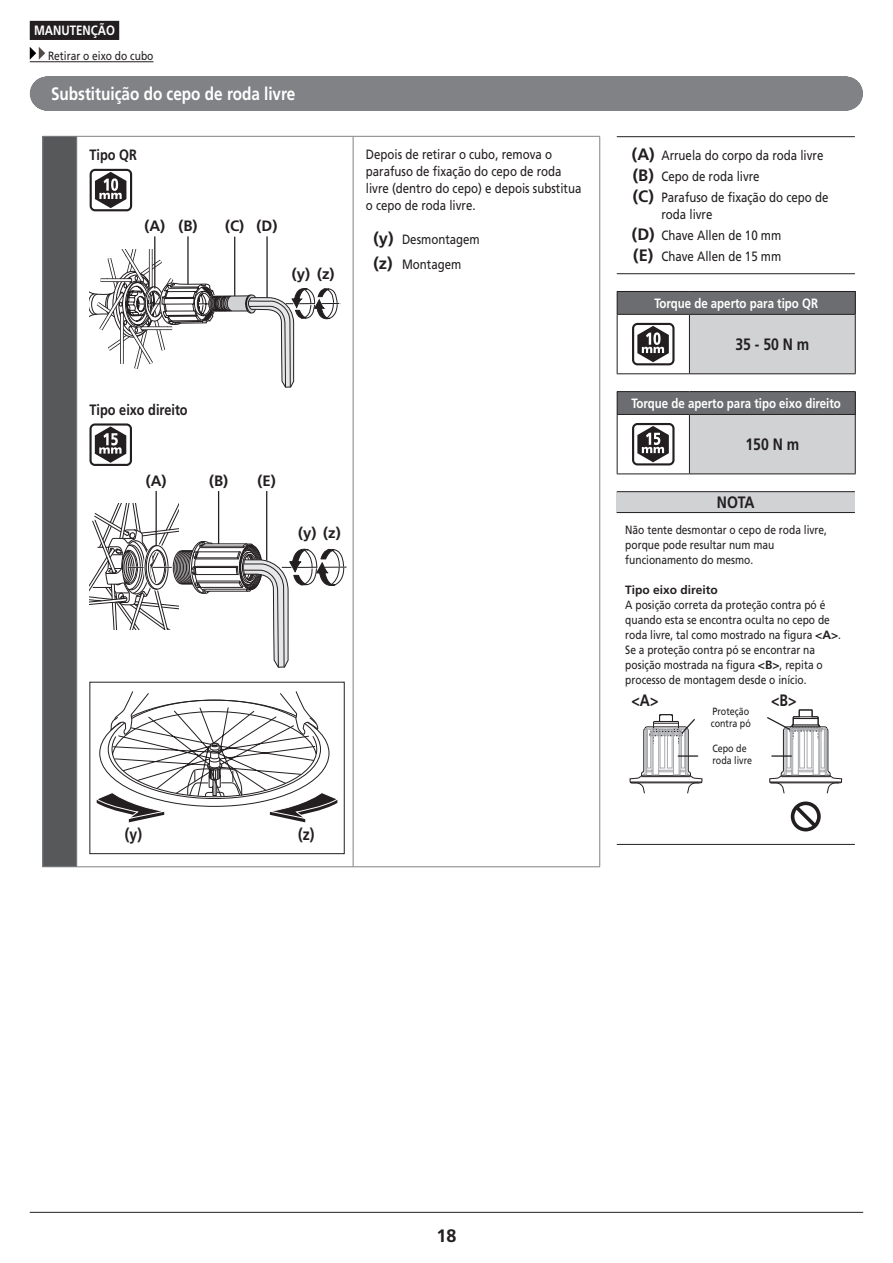
<style>
.page{position:relative;width:893px;height:1263px;background:#fff}
.page>*{position:absolute;margin:0;border:0;box-sizing:border-box;transform-origin:0 0}
.t1{font:700 18px "Frutiger LT Pro";color:#fff;scale:.85 1}
.t2{font:700 18px "Frutiger LT Pro";color:#231f20}
.t3{font:700 16.5px "Frutiger LT Pro";color:#231f20;scale:.85 1}
.t4{font:700 15px "Frutiger LT Pro";color:#231f20}
.t5{font:700 15px "Frutiger LT Pro";color:#231f20;scale:.85 1}
.t6{font:13.5px/21.1px "Frutiger LT Pro";color:#231f20;scale:.85 1}
.t7{font:700 13.5px "Frutiger LT Pro";color:#fff;scale:.85 1}
.t8{font:12px/15px "Frutiger LT Pro";color:#231f20;scale:.85 1}
.t9{font:700 12px "Frutiger LT Pro";color:#231f20}
.t10{font:10.5px/12px "Frutiger LT Pro";color:#231f20;scale:.85 1}
.s1{font-weight:700;font-size:16.5px}
.s2{font-weight:700}
</style>
<div class="page">
<hr style="left:30px;top:1212px;width:833px;height:1px;background:#231f20">
<div style="left:30px;top:21px;width:89px;height:19px;background:#231f20"></div>
<hr style="left:30px;top:61px;width:123px;height:1px;background:#231f20">
<svg style="left:30px;top:47px;width:15px;height:13px"></svg>
<div style="left:47px;top:77px;width:799px;height:34px;background:#808285"></div>
<div style="left:43px;top:136px;width:34px;height:731px;background:#57585a"></div>
<hr style="left:43px;top:136px;width:34px;height:1px;background:#808285">
<hr style="left:42px;top:136px;width:1px;height:730px;background:#808285">
<hr style="left:77px;top:136px;width:276px;height:1px;background:#808285">
<hr style="left:76px;top:136px;width:1px;height:730px;background:#808285">
<hr style="left:353px;top:136px;width:247px;height:1px;background:#808285">
<hr style="left:353px;top:136px;width:1px;height:730px;background:#808285">
<hr style="left:599px;top:136px;width:1px;height:730px;background:#808285">
<hr style="left:43px;top:866px;width:34px;height:1px;background:#808285">
<hr style="left:77px;top:866px;width:276px;height:1px;background:#808285">
<hr style="left:353px;top:866px;width:247px;height:1px;background:#808285">
<svg style="left:90px;top:249px;width:250px;height:139px"></svg>
<hr style="left:187px;top:236px;width:2px;height:48px;background:#231f20">
<hr style="left:154px;top:236px;width:1px;height:52px;background:#231f20">
<hr style="left:234px;top:237px;width:1px;height:59px;background:#231f20">
<hr style="left:266px;top:236px;width:2px;height:62px;background:#231f20">
<svg style="left:90px;top:169px;width:42px;height:42px"></svg>
<svg style="left:89px;top:504px;width:257px;height:164px"></svg>
<hr style="left:218px;top:491px;width:1px;height:53px;background:#231f20">
<hr style="left:156px;top:491px;width:1px;height:55px;background:#231f20">
<hr style="left:266px;top:491px;width:1px;height:70px;background:#231f20">
<svg style="left:89px;top:423px;width:43px;height:43px"></svg>
<div style="left:89px;top:682px;width:256px;height:172px;border:1px solid #231f20"></div>
<svg style="left:96px;top:691px;width:242px;height:131px"></svg>
<hr style="left:617px;top:273px;width:238px;height:1px;background:#231f20">
<hr style="left:617px;top:136px;width:238px;height:1px;background:#231f20">
<div style="left:617px;top:291px;width:238px;height:23px;background:#6c6d70"></div>
<div style="left:689px;top:314px;width:166px;height:60px;background:#d1d2d4"></div>
<hr style="left:617px;top:291px;width:72px;height:1px;background:#231f20">
<svg style="left:617px;top:292px;width:1px;height:22px"></svg>
<hr style="left:689px;top:291px;width:167px;height:1px;background:#231f20">
<svg style="left:855px;top:292px;width:1px;height:22px"></svg>
<hr style="left:617px;top:314px;width:72px;height:1px;background:#231f20">
<hr style="left:617px;top:315px;width:1px;height:58px;background:#231f20">
<hr style="left:689px;top:314px;width:167px;height:1px;background:#231f20">
<hr style="left:689px;top:315px;width:1px;height:58px;background:#231f20">
<hr style="left:855px;top:315px;width:1px;height:58px;background:#231f20">
<hr style="left:617px;top:373px;width:72px;height:1px;background:#231f20">
<hr style="left:689px;top:373px;width:167px;height:1px;background:#231f20">
<svg style="left:632px;top:323px;width:42px;height:42px"></svg>
<div style="left:617px;top:392px;width:238px;height:22px;background:#6c6d70"></div>
<div style="left:689px;top:414px;width:166px;height:60px;background:#d1d2d4"></div>
<hr style="left:617px;top:391px;width:72px;height:1px;background:#231f20">
<svg style="left:617px;top:392px;width:1px;height:22px"></svg>
<hr style="left:689px;top:391px;width:167px;height:1px;background:#231f20">
<svg style="left:855px;top:392px;width:1px;height:22px"></svg>
<hr style="left:617px;top:414px;width:72px;height:1px;background:#231f20">
<hr style="left:617px;top:415px;width:1px;height:58px;background:#231f20">
<hr style="left:689px;top:414px;width:167px;height:1px;background:#231f20">
<hr style="left:689px;top:415px;width:1px;height:58px;background:#231f20">
<hr style="left:855px;top:415px;width:1px;height:58px;background:#231f20">
<hr style="left:617px;top:473px;width:72px;height:1px;background:#231f20">
<hr style="left:689px;top:473px;width:167px;height:1px;background:#231f20">
<svg style="left:632px;top:423px;width:42px;height:42px"></svg>
<div style="left:617px;top:492px;width:238px;height:20px;background:#d1d2d4"></div>
<hr style="left:617px;top:491px;width:238px;height:1px;background:#231f20">
<hr style="left:617px;top:512px;width:238px;height:1px;background:#231f20">
<hr style="left:617px;top:844px;width:238px;height:1px;background:#231f20">
<svg style="left:791px;top:801px;width:30px;height:30px"></svg>
<svg style="left:629px;top:714px;width:74px;height:80px"></svg>
<svg style="left:767px;top:709px;width:76px;height:85px"></svg>
<p class="t7" style="left:34px;top:22px;width:97px">MANUTENÇÃO</p>
<p class="t8" style="left:48px;top:48px;width:126px">Retirar o eixo do cubo</p>
<h1 class="t1" style="left:51px;top:83px;width:289px">Substituição do cepo de roda livre</h1>
<p class="t5" style="left:89px;top:146px;width:57px">Tipo QR</p>
<p class="t4" style="left:144px;top:217px;width:55px">(A) (B)</p>
<p class="t4" style="left:225px;top:217px;width:54px">(C) (D)</p>
<p class="t4" style="left:292px;top:265px;width:44px">(y) (z)</p>
<p class="t6" style="left:366px;top:146px;width:255px;line-height:16.8px">Depois de retirar o cubo, remova o parafuso de fixação do cepo de roda livre (dentro do cepo) e depois substitua o cepo de roda livre.</p>
<p class="t6" style="left:373px;top:226px;width:127px;line-height:25.2px"><span class="s1">(y)</span> Desmontagem <span class="s1">(z)</span> Montagem</p>
<p class="t5" style="left:89px;top:401px;width:117px">Tipo eixo direito</p>
<p class="t4" style="left:146px;top:472px;width:22px">(A)</p>
<p class="t4" style="left:209px;top:472px;width:68px">(B) (E)</p>
<p class="t4" style="left:298px;top:524px;width:44px">(y) (z)</p>
<h2 class="t3" style="left:125px;top:825px;width:22px">(y)</h2>
<h2 class="t3" style="left:298px;top:825px;width:21px">(z)</h2>
<p class="t6" style="left:632px;top:144px;width:233px"><span class="s1">(A)</span> Arruela do corpo da roda livre <span class="s1">(B)</span> Cepo de roda livre<br><span class="s1">(C)</span> Parafuso de fixação do cepo de</p>
<p class="t6" style="left:632px;top:203px;width:177px;text-indent:30px">roda livre<br><span class="s1">(D)</span> Chave Allen de 10 mm <span class="s1">(E)</span> Chave Allen de 15 mm</p>
<p class="t7" style="left:654px;top:295px;width:194px">Torque de aperto para tipo QR</p>
<h2 class="t3" style="left:735px;top:335px;width:89px">35 - 50 N m</h2>
<p class="t7" style="left:631px;top:395px;width:248px">Torque de aperto para tipo eixo direito</p>
<h2 class="t3" style="left:745px;top:435px;width:65px">150 N m</h2>
<h2 class="t3" style="left:717px;top:493px;width:46px">NOTA</h2>
<p class="t8" style="left:625px;top:523px;width:239px">Não tente desmontar o cepo de roda livre, porque pode resultar num mau funcionamento do mesmo.</p>
<p class="t9" style="left:625px;top:583px;width:94px">Tipo eixo direito</p>
<p class="t8" style="left:625px;top:598px;width:255px">A posição correta da proteção contra pó é quando esta se encontra oculta no cepo de roda livre, tal como mostrado na figura <span class="s2">&lt;A&gt;</span>.<br>Se a proteção contra pó se encontrar na posição mostrada na figura <span class="s2">&lt;B&gt;</span>, repita o processo de montagem desde o início.</p>
<h2 class="t3" style="left:631px;top:690px;width:33px">&lt;A&gt;</h2>
<h2 class="t3" style="left:771px;top:690px;width:31px">&lt;B&gt;</h2>
<p class="t10" style="left:712px;top:742px;width:48px">Cepo de roda livre</p>
<p class="t10" style="left:711px;top:706px;width:49px">Proteção contra pó</p>
<h1 class="t2" style="left:436px;top:1225px;width:22px">18</h1>
</div>
